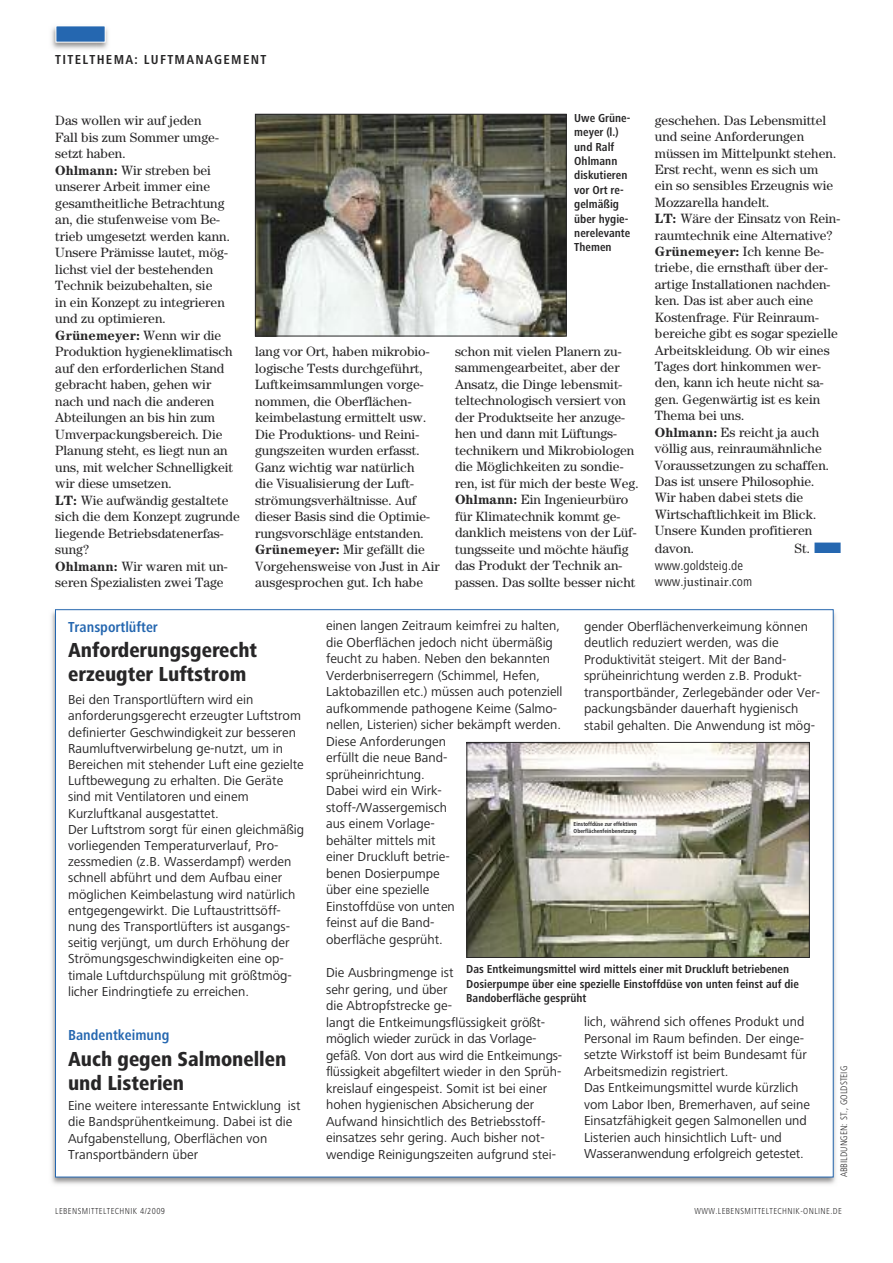
<style>
.page{position:relative;width:893px;height:1263px;background:#fff}
.page>*{position:absolute;margin:0;border:0;box-sizing:border-box;transform-origin:0 0}
.t1{font:800 condensed 21px/24.6px "Frutiger LT";color:#272627}
.t2{font:700 condensed 15px "Frutiger LT";color:#2567b0}
.t3{font:13.5px/16.5px "Frutiger LT";color:#272627}
.t4{font:13.5px/16.5px "Century LT";color:#272627}
.t5{font:700 condensed 13.5px "Frutiger LT";letter-spacing:.095em;color:#272627}
.t6{font:13.5px "Minion Pro";color:#272627}
.t7{font:condensed 13.5px "Frutiger LT";color:#272627}
.t8{font:700 condensed 12px/14.4px "Frutiger LT";color:#272627}
.t9{font:300 condensed 9.75px "Frutiger LT";color:#272627}
.t10{font:300 condensed 9px "Frutiger LT";letter-spacing:.045em;color:#272627}
.t11{font:700 condensed 6px/7.2px "Frutiger LT";color:#272627}
.s1{font-weight:700}
.s2{color:#2567b0}
.s3{font-family:"Frutiger LT";font-stretch:condensed}
</style>
<div class="page">
<img style="left:51px;top:27px;width:57px;height:22px">
<div style="left:56px;top:26px;width:49px;height:16px;background:#2567b0"></div>
<div style="left:56px;top:26px;width:50px;height:17px;border:1px solid #fff"></div>
<img style="left:51px;top:609px;width:785px;height:575px">
<div style="left:56px;top:610px;width:777px;height:567px;background:#fff"></div>
<img style="left:469px;top:744px;width:339px;height:212px">
<div style="left:467px;top:742px;width:343px;height:216px;border:1px solid #272627"></div>
<img style="left:257px;top:116px;width:307px;height:218px">
<div style="left:255px;top:114px;width:311px;height:222px;border:1px solid #272627"></div>
<p class="t5" style="left:55px;top:55px;width:213px">TITELTHEMA: LUFTMANAGEMENT</p>
<p class="t4" style="left:55px;top:113px;width:186px">Das wollen wir auf jeden<br>Fall bis zum Sommer umge&shy;setzt haben.<br><span class="s1">Ohlmann:</span> Wir streben bei unserer Arbeit immer eine gesamtheitliche Betrachtung an, die stufenweise vom Be&shy;trieb umgesetzt werden kann.<br>Unsere Prämisse lautet, mög&shy;lichst viel der bestehenden<br>Technik beizubehalten, sie<br>in ein Konzept zu integrieren und zu optimieren.<br><span class="s1">Grünemeyer:</span> Wenn wir die<br>Produktion hygieneklimatisch auf den erforderlichen Stand gebracht haben, gehen wir nach und nach die anderen<br>Abteilungen an bis hin zum<br>Umverpackungsbereich. Die<br>Planung steht, es liegt nun an uns, mit welcher Schnelligkeit wir diese umsetzen.<br><span class="s1">LT:</span> Wie aufwändig gestaltete sich die dem Konzept zugrunde liegende Betriebsdatenerfas&shy;sung?<br><span class="s1">Ohlmann:</span> Wir waren mit un&shy;seren Spezialisten zwei Tage</p>
<p class="t8" style="left:574px;top:112px;width:58px">Uwe Grüne&shy;meyer (l.) und Ralf<br>Ohlmann diskutieren vor Ort re&shy;gelmäßig über hygie&shy;nerelevante<br>Themen</p>
<p class="t4" style="left:255px;top:344px;width:186px">lang vor Ort, haben mikrobio&shy;logische Tests durchgeführt,<br>Luftkeimsammlungen vorge&shy;nommen, die Oberflächen&shy;keimbelastung ermittelt usw.<br>Die Produktions- und Reini&shy;gungszeiten wurden erfasst.<br>Ganz wichtig war natürlich<br>die Visualisierung der Luft&shy;strömungsverhältnisse. Auf dieser Basis sind die Optimie&shy;rungsvorschläge entstanden.<br><span class="s1">Grünemeyer:</span> Mir gefällt die<br>Vorgehensweise von Just in Air ausgesprochen gut. Ich habe</p>
<p class="t4" style="left:455px;top:344px;width:185px">schon mit vielen Planern zu&shy;sammengearbeitet, aber der<br>Ansatz, die Dinge lebensmit&shy;teltechnologisch versiert von der Produktseite her anzuge&shy;hen und dann mit Lüftungs&shy;technikern und Mikrobiologen die Möglichkeiten zu sondie&shy;ren, ist für mich der beste Weg.<br><span class="s1">Ohlmann:</span> Ein Ingenieurbüro für Klimatechnik kommt ge&shy;danklich meistens von der Lüf&shy;tungsseite und möchte häufig das Produkt der Technik an&shy;passen. Das sollte besser nicht</p>
<p class="t4" style="left:655px;top:113px;width:187px">geschehen. Das Lebensmittel und seine Anforderungen müssen im Mittelpunkt stehen.<br>Erst recht, wenn es sich um<br>ein so sensibles Erzeugnis wie<br>Mozzarella handelt.<br><span class="s1">LT:</span> Wäre der Einsatz von Rein&shy;raumtechnik eine Alternative?<br><span class="s1">Grünemeyer:</span> Ich kenne Be&shy;triebe, die ernsthaft über der&shy;artige Installationen nachden&shy;ken. Das ist aber auch eine<br>Kostenfrage. Für Reinraum&shy;bereiche gibt es sogar spezielle<br>Arbeitskleidung. Ob wir eines<br>Tages dort hinkommen wer&shy;den, kann ich heute nicht sa&shy;gen. Gegenwärtig ist es kein<br>Thema bei uns.<br><span class="s1">Ohlmann:</span> Es reicht ja auch völlig aus, reinraumähnliche<br>Voraussetzungen zu schaffen.<br>Das ist unsere Philosophie.<br>Wir haben dabei stets die<br>Wirtschaftlichkeit im Blick.<br>Unsere Kunden profitieren</p>
<p class="t4" style="left:655px;top:541px;width:41px">davon.</p>
<p class="t4" style="left:795px;top:541px;width:49px">St. <span class="s2">■</span></p>
<p class="t7" style="left:655px;top:561px;width:90px">www.goldsteig.de</p>
<p class="t6" style="left:655px;top:573px;width:99px"><span class="s3">www.</span>justinair<span class="s3">.com</span></p>
<p class="t2" style="left:68px;top:622px;width:91px">Transportlüfter</p>
<h1 class="t1" style="left:68px;top:640px;width:191px">Anforderungsgerecht erzeugter Luftstrom</h1>
<p class="t3" style="left:68px;top:693px;width:237px">Bei den Transportlüftern wird ein anforderungsgerecht erzeugter Luftstrom definierter Geschwindigkeit zur besseren Raumluftverwirbelung ge-nutzt, um in Bereichen mit stehender Luft eine gezielte Luftbewegung zu erhalten. Die Geräte sind mit Ventilatoren und einem Kurzluftkanal ausgestattet.<br>Der Luftstrom sorgt für einen gleichmäßig vorliegenden Temperaturverlauf, Pro&shy;zessmedien (z.B. Wasserdampf) werden schnell abführt und dem Aufbau einer möglichen Keimbelastung wird natürlich entgegengewirkt. Die Luftaustrittsöff&shy;nung des Transportlüfters ist ausgangs&shy;seitig verjüngt, um durch Erhöhung der Strömungsgeschwindigkeiten eine op&shy;timale Luftdurchspülung mit größtmög&shy;licher Eindringtiefe zu erreichen.</p>
<p class="t2" style="left:68px;top:1030px;width:103px">Bandentkeimung</p>
<h1 class="t1" style="left:68px;top:1049px;width:220px;line-height:23.7px">Auch gegen Salmonellen und Listerien</h1>
<p class="t3" style="left:68px;top:1099px;width:234px">Eine weitere interessante Entwicklung ist die Bandsprühentkeimung. Dabei ist die Aufgabenstellung, Oberflächen von Transportbändern über</p>
<p class="t3" style="left:326px;top:619px;width:238px">einen langen Zeitraum keimfrei zu halten, die Oberflächen jedoch nicht übermäßig feucht zu haben. Neben den bekannten<br>Verderbniserregern (Schimmel, Hefen,<br>Laktobazillen etc.) müssen auch potenziell aufkommende pathogene Keime (Salmo&shy;nellen, Listerien) sicher bekämpft werden.<br>Diese Anforderungen<br>erfüllt die neue Band-<br>sprüheinrichtung.<br>Dabei wird ein Wirk&shy;stoff-/Wassergemisch<br>aus einem Vorlage-<br>behälter mittels mit<br>einer Druckluft betrie-<br>benen Dosierpumpe<br>über eine spezielle<br>Einstoffdüse von unten<br>feinst auf die Band-<br>oberfläche gesprüht.</p>
<p class="t3" style="left:326px;top:966px;width:238px">Die Ausbringmenge ist<br>sehr gering, und über<br>die Abtropfstrecke ge-<br>langt die Entkeimungsflüssigkeit größt&shy;möglich wieder zurück in das Vorlage&shy;gefäß. Von dort aus wird die Entkeimungs&shy;flüssigkeit abgefiltert wieder in den Sprüh&shy;kreislauf eingespeist. Somit ist bei einer hohen hygienischen Absicherung der Aufwand hinsichtlich des Betriebsstoff&shy;einsatzes sehr gering. Auch bisher not&shy;wendige Reinigungszeiten aufgrund stei-</p>
<p class="t3" style="left:584px;top:619px;width:238px">gender Oberflächenverkeimung können deutlich reduziert werden, was die Produktivität steigert. Mit der Band&shy;sprüheinrichtung werden z.B. Produkt&shy;transportbänder, Zerlegebänder oder Ver&shy;packungsbänder dauerhaft hygienisch stabil gehalten. Die Anwendung ist mög-</p>
<p class="t11" style="left:574px;top:820px;width:65px">Einstoffdüse zur effektiven<br>Oberflächenfeinbenetzung</p>
<p class="t8" style="left:466px;top:963px;width:334px">Das Entkeimungsmittel wird mittels einer mit Druckluft betriebenen<br>Dosierpumpe über eine spezielle Einstoffdüse von unten feinst auf die<br>Bandoberfläche gesprüht</p>
<p class="t3" style="left:584px;top:1015px;width:227px">lich, während sich offenes Produkt und Personal im Raum befinden. Der einge&shy;setzte Wirkstoff ist beim Bundesamt für Arbeitsmedizin registriert.<br>Das Entkeimungsmittel wurde kürzlich vom Labor Iben, Bremerhaven, auf seine Einsatzfähigkeit gegen Salmonellen und Listerien auch hinsichtlich Luft- und Wasseranwendung erfolgreich getestet.</p>
<p class="t9" style="left:841px;top:1177px;width:113px;rotate:-90deg">ABBILDUNGEN: ST., GOLDSTEIG</p>
<p class="t10" style="left:55px;top:1208px;width:111px">LEBENSMITTELTECHNIK 4/2009</p>
<p class="t10" style="left:694px;top:1208px;width:149px">WWW.LEBENSMITTELTECHNIK-ONLINE.DE</p>
</div>
